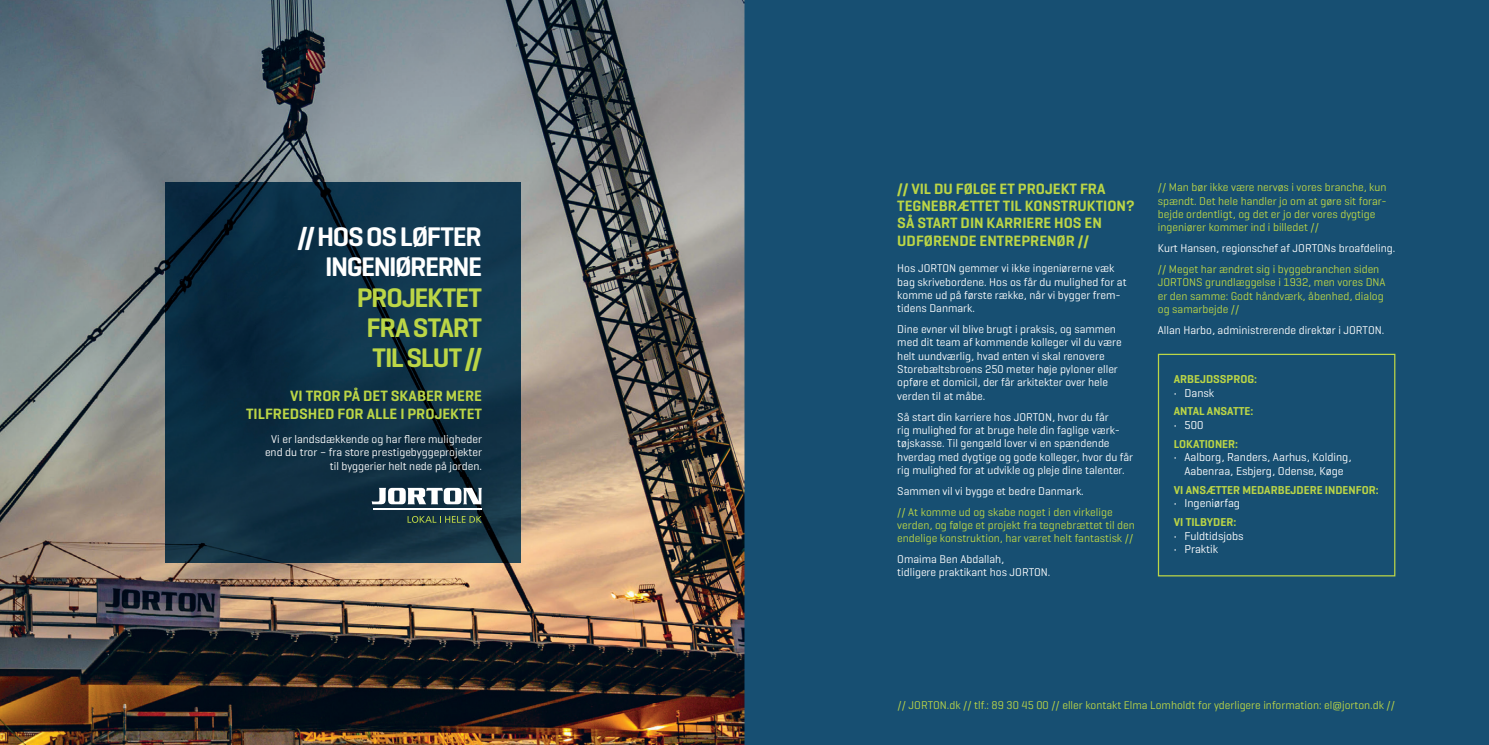
<style>
.page{position:relative;width:1489px;height:745px;background:#fff}
.page>*{position:absolute;margin:0;border:0;box-sizing:border-box;transform-origin:0 0}
.t1{font:600 27.38px/30.2px "Geogrotesque";letter-spacing:-.035em;color:#bcd646;text-align:center}
.t2{font:600 27.38px/30.2px "Geogrotesque";letter-spacing:-.055em;color:#fff;text-align:right}
.t3{font:600 15.25px/17.1px "Geogrotesque";color:#bcd646}
.t4{font:11.62px/13.6px "Geogrotesque";color:#fff;text-align:center}
.t5{font:600 11.62px "Geogrotesque";color:#bcd646}
.t6{font:11.38px/13.4px "Geogrotesque";color:#fff}
.t7{font:11.38px/13.4px "Geogrotesque";color:#bcd646}
</style>
<div class="page">
<div style="left:744px;top:0;width:744px;height:744px;background:#174f72"></div>
<div style="left:1157px;top:353px;width:238px;height:223px;border:1px solid #bcd646"></div>
<img style="left:0;top:0;width:744px;height:744px">
<img style="left:166px;top:182px;width:354px;height:380px">
<svg style="left:372px;top:487px;width:110px;height:17px"></svg>
<hr style="left:373px;top:507px;width:108px;height:2px;background:#fff">
<svg style="left:407px;top:515px;width:74px;height:7px"></svg>
<h1 class="t2" style="left:297px;top:221px;width:186px">// HOS OS LØFTER<br>INGENIØRERNE</h1>
<h1 class="t1" style="left:357px;top:282px;width:127px">PROJEKTET<br>FRA START<br>TIL SLUT //</h1>
<h2 class="t3" style="left:246px;top:387px;width:237px;text-align:right">VI TROR PÅ DET SKABER MERE<br>TILFREDSHED FOR ALLE I PROJEKTET</h2>
<p class="t6" style="left:265px;top:432px;width:218px;text-align:right">Vi er landsdækkende og har flere muligheder end du tror – fra store prestigebyggeprojekter til byggerier helt nede på jorden.</p>
<h2 class="t3" style="left:897px;top:180px;width:239px">// VIL DU FØLGE ET PROJEKT FRA<br>TEGNEBRÆTTET TIL KONSTRUKTION?<br>SÅ START DIN KARRIERE HOS EN<br>UDFØRENDE ENTREPRENØR //</h2>
<p class="t6" style="left:897px;top:261px;width:231px">Hos JORTON gemmer vi ikke ingeniørerne væk bag skrivebordene. Hos os får du mulighed for at komme ud på første række, når vi bygger frem&shy;tidens Danmark.</p>
<p class="t6" style="left:897px;top:322px;width:226px">Dine evner vil blive brugt i praksis, og sammen med dit team af kommende kolleger vil du være helt uundværlig, hvad enten vi skal renovere Storebæltsbroens 250 meter høje pyloner eller opføre et domicil, der får arkitekter over hele verden til at måbe.</p>
<p class="t6" style="left:897px;top:410px;width:237px">Så start din karriere hos JORTON, hvor du får<br>rig mulighed for at bruge hele din faglige værk&shy;tøjskasse. Til gengæld lover vi en spændende hverdag med dygtige og gode kolleger, hvor du får rig mulighed for at udvikle og pleje dine talenter.</p>
<p class="t6" style="left:897px;top:484px;width:188px">Sammen vil vi bygge et bedre Danmark.</p>
<p class="t7" style="left:897px;top:505px;width:239px">// At komme ud og skabe noget i den virkelige verden, og følge et projekt fra tegnebrættet til den endelige konstruktion, har været helt fantastisk //</p>
<p class="t6" style="left:897px;top:552px;width:155px">Omaima Ben Abdallah,<br>tidligere praktikant hos JORTON.</p>
<p class="t7" style="left:1157px;top:181px;width:230px">// Man bør ikke være nervøs i vores branche, kun spændt. Det hele handler jo om at gøre sit forar&shy;bejde ordentligt, og det er jo der vores dygtige ingeniører kommer ind i billedet //</p>
<p class="t6" style="left:1157px;top:241px;width:239px">Kurt Hansen, regionschef af JORTONs broafdeling.</p>
<p class="t7" style="left:1157px;top:262px;width:229px">// Meget har ændret sig i byggebranchen siden JORTONS grundlæggelse i 1932, men vores DNA er den samme: Godt håndværk, åbenhed, dialog og samarbejde //</p>
<p class="t6" style="left:1157px;top:323px;width:228px">Allan Harbo, administrerende direktør i JORTON.</p>
<p class="t5" style="left:1173px;top:372px;width:85px">ARBEJDSSPROG:</p>
<p class="t4" style="left:1173px;top:385px;width:42px">• Dansk</p>
<p class="t5" style="left:1173px;top:405px;width:81px">ANTAL ANSATTE:</p>
<p class="t4" style="left:1173px;top:418px;width:31px">• 500</p>
<p class="t5" style="left:1173px;top:437px;width:66px">LOKATIONER:</p>
<p class="t4" style="left:1173px;top:450px;width:179px">• Aalborg, Randers, Aarhus, Kolding,<br>Aabenraa, Esbjerg, Odense, Køge</p>
<p class="t5" style="left:1173px;top:483px;width:206px">VI ANSÆTTER MEDARBEJDERE INDENFOR:</p>
<p class="t4" style="left:1173px;top:496px;width:68px">• Ingeniørfag</p>
<p class="t5" style="left:1173px;top:515px;width:64px">VI TILBYDER:</p>
<p class="t4" style="left:1173px;top:528px;width:71px">• Fuldtidsjobs</p>
<p class="t4" style="left:1173px;top:542px;width:46px">• Praktik</p>
<p class="t7" style="left:897px;top:697px;width:499px">// JORTON.dk // tlf.: 89 30 45 00 // eller kontakt Elma Lomholdt for yderligere information: el@jorton.dk //</p>
</div>
